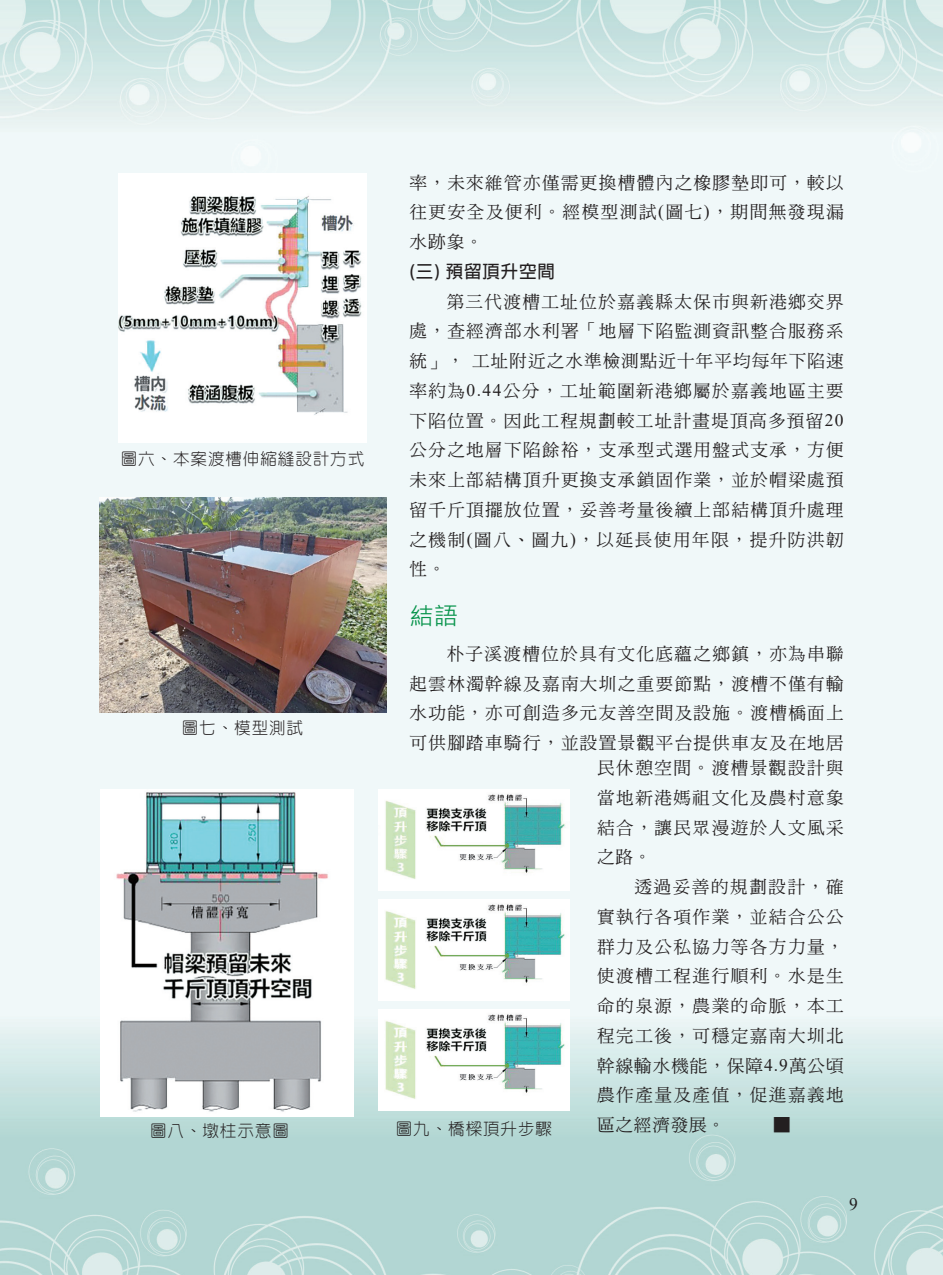
<style>
.page{position:relative;width:943px;height:1275px;background:#fff}
.page>*{position:absolute;margin:0;border:0;box-sizing:border-box;transform-origin:0 0}
.t1{font:24.5px "Microsoft Jheng Hei";color:#06934a}
.t2{font:17.5px/29.8px "DF Ming Md HK BF";letter-spacing:.08em;color:#231f20;text-align:justify}
.t3{font:700 17.5px "Adobe Fan Heiti Std";letter-spacing:.05em;color:#231f20}
.t4{font:17.5px "Times New Roman";color:#231f20}
.t5{font:300 16.62px "Yen Round";letter-spacing:.05em;color:#231f20}
.s1{font-family:"Times New Roman"}
</style>
<div class="page">
<img style="left:0;top:0;width:943px;height:1275px">
<img style="left:118px;top:174px;width:249px;height:269px">
<img style="left:99px;top:497px;width:287px;height:215px">
<img style="left:100px;top:789px;width:253px;height:327px">
<img style="left:378px;top:789px;width:191px;height:102px">
<img style="left:378px;top:899px;width:191px;height:101px">
<img style="left:378px;top:1009px;width:191px;height:101px">
<p class="t2" style="left:409px;top:167px;width:436px">率，未來維管亦僅需更換槽體內之橡膠墊即可，較以往更安全及便利。經模型測試<span class="s1">(</span>圖七<span class="s1">)</span>，期間無發現漏水跡象。</p>
<p class="t3" style="left:409px;top:261px;width:147px">(三) 預留頂升空間</p>
<p class="t2" style="left:409px;top:286px;width:436px;text-indent:37px">第三代渡槽工址位於嘉義縣太保市與新港鄉交界處，查經濟部水利署「地層下陷監測資訊整合服務系統」，工址附近之水準檢測點近十年平均每年下陷速率約為<span class="s1">0.44</span>公分，工址範圍新港鄉屬於嘉義地區主要下陷位置。因此工程規劃較工址計畫堤頂高多預留<span class="s1">20</span>公分之地層下陷餘裕，支承型式選用盤式支承，方便未來上部結構頂升更換支承鎖固作業，並於帽梁處預留千斤頂擺放位置，妥善考量後續上部結構頂升處理之機制<span class="s1">(</span>圖八、圖九<span class="s1">)</span>，以延長使用年限，提升防洪韌性。</p>
<h1 class="t1" style="left:409px;top:600px;width:50px">結語</h1>
<p class="t2" style="left:409px;top:639px;width:436px;text-indent:37px">朴子溪渡槽位於具有文化底蘊之鄉鎮，亦為串聯起雲林濁幹線及嘉南大圳之重要節點，渡槽不僅有輸水功能，亦可創造多元友善空間及設施。渡槽橋面上可供腳踏車騎行，並設置景觀平台提供車友及在地居</p>
<p class="t2" style="left:597px;top:753px;width:248px">民休憩空間。渡槽景觀設計與當地新港媽祖文化及農村意象結合，讓民眾漫遊於人文風采之路。</p>
<p class="t2" style="left:597px;top:872px;width:248px;text-indent:37px">透過妥善的規劃設計，確實執行各項作業，並結合公公群力及公私協力等各方力量，使渡槽工程進行順利。水是生命的泉源，農業的命脈，本工程完工後，可穩定嘉南大圳北幹線輸水機能，保障<span class="s1">4.9</span>萬公頃農作產量及產值，促進嘉義地區之經濟發展。　 　■</p>
<p class="t5" style="left:121px;top:450px;width:245px">圖六、本案渡槽伸縮縫設計方式</p>
<p class="t5" style="left:182px;top:720px;width:123px">圖七、模型測試</p>
<p class="t5" style="left:150px;top:1122px;width:140px">圖八、墩柱示意圖</p>
<p class="t5" style="left:396px;top:1120px;width:158px">圖九、橋樑頂升步驟</p>
<p class="t4" style="left:849px;top:1192px;width:10px">9</p>
</div>
